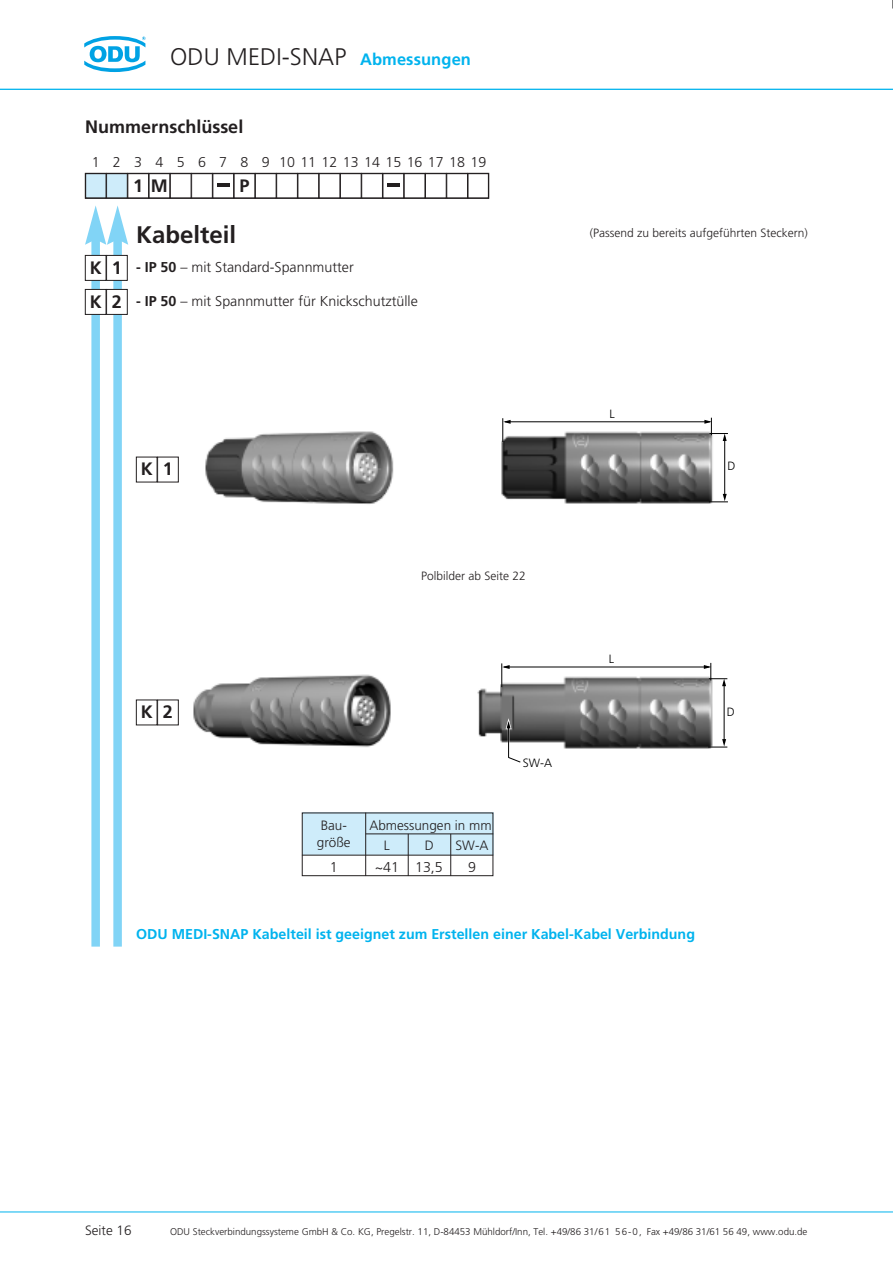
<style>
.page{position:relative;width:893px;height:1263px;background:#fff}
.page>*{position:absolute;margin:0;border:0;box-sizing:border-box;transform-origin:0 0}
.t1{font:300 24px "Frutiger";letter-spacing:.005em;color:#231f20}
.t2{font:700 24px "Frutiger";color:#231f20}
.t3{font:700 18px/34px "Frutiger";color:#231f20}
.t4{font:300 14.25px "Frutiger";color:#231f20}
.t5{font:700 14.25px "Frutiger";color:#00b3ee}
.t6{font:300 13.5px "Frutiger";color:#231f20}
.t7{font:300 12px "Frutiger";color:#231f20}
.t8{font:300 12px "Frutiger";color:#000}
.t9{font:300 9.75px "Frutiger";color:#231f20}
.s1{font-weight:700;font-size:16.5px;color:#00b3ee}
.s2{font-weight:700}
</style>
<div class="page">
<hr style="left:0;top:89px;width:893px;height:1px;background:#00b3ee">
<hr style="left:0;top:1211px;width:893px;height:1px;background:#00b3ee">
<svg style="left:84px;top:36px;width:62px;height:36px"></svg>
<div style="left:91px;top:237px;width:9px;height:709px;background:#81d4f6"></div>
<div style="left:113px;top:237px;width:9px;height:710px;background:#81d4f6"></div>
<svg style="left:85px;top:205px;width:43px;height:40px"></svg>
<div style="left:85px;top:173px;width:21px;height:25px;background:#ceecfa"></div>
<div style="left:107px;top:173px;width:20px;height:25px;background:#ceecfa"></div>
<div style="left:106px;top:173px;width:22px;height:26px;border:1px solid #231f20"></div>
<div style="left:128px;top:173px;width:21px;height:26px;border:1px solid #231f20"></div>
<div style="left:170px;top:173px;width:21px;height:26px;border:1px solid #231f20"></div>
<div style="left:191px;top:173px;width:22px;height:26px;border:1px solid #231f20"></div>
<div style="left:213px;top:173px;width:21px;height:26px;border:1px solid #231f20"></div>
<div style="left:255px;top:173px;width:21px;height:26px;border:1px solid #231f20"></div>
<div style="left:276px;top:173px;width:22px;height:26px;border:1px solid #231f20"></div>
<div style="left:298px;top:173px;width:21px;height:26px;border:1px solid #231f20"></div>
<div style="left:340px;top:173px;width:21px;height:26px;border:1px solid #231f20"></div>
<div style="left:361px;top:173px;width:22px;height:26px;border:1px solid #231f20"></div>
<div style="left:383px;top:173px;width:21px;height:26px;border:1px solid #231f20"></div>
<div style="left:404px;top:173px;width:21px;height:26px;border:1px solid #231f20"></div>
<div style="left:425px;top:173px;width:21px;height:26px;border:1px solid #231f20"></div>
<div style="left:446px;top:173px;width:22px;height:26px;border:1px solid #231f20"></div>
<svg style="left:387px;top:184px;width:13px;height:3px"></svg>
<svg style="left:217px;top:184px;width:13px;height:3px"></svg>
<div style="left:85px;top:173px;width:404px;height:26px;border:1px solid #231f20"></div>
<div style="left:85px;top:255px;width:21px;height:25px;background:#fff"></div>
<div style="left:85px;top:255px;width:21px;height:26px;border:1px solid #231f20"></div>
<div style="left:85px;top:289px;width:21px;height:25px;background:#fff"></div>
<div style="left:85px;top:289px;width:21px;height:26px;border:1px solid #231f20"></div>
<div style="left:107px;top:255px;width:20px;height:25px;background:#fff"></div>
<div style="left:106px;top:255px;width:22px;height:26px;border:1px solid #231f20"></div>
<div style="left:107px;top:289px;width:20px;height:25px;background:#fff"></div>
<div style="left:106px;top:289px;width:22px;height:26px;border:1px solid #231f20"></div>
<div style="left:136px;top:457px;width:21px;height:25px;border:1px solid #231f20"></div>
<div style="left:157px;top:457px;width:22px;height:25px;border:1px solid #231f20"></div>
<img style="left:205px;top:431px;width:189px;height:73px">
<img style="left:501px;top:431px;width:212px;height:73px">
<hr style="left:505px;top:421px;width:205px;height:1px;background:#000">
<svg style="left:502px;top:418px;width:9px;height:24px"></svg>
<hr style="left:724px;top:437px;width:1px;height:61px;background:#000">
<svg style="left:709px;top:494px;width:19px;height:9px"></svg>
<svg style="left:704px;top:418px;width:24px;height:23px"></svg>
<div style="left:136px;top:700px;width:21px;height:25px;border:1px solid #231f20"></div>
<div style="left:157px;top:700px;width:22px;height:25px;border:1px solid #231f20"></div>
<img style="left:193px;top:674px;width:198px;height:74px">
<img style="left:477px;top:676px;width:236px;height:73px">
<hr style="left:504px;top:667px;width:205px;height:1px;background:#000">
<svg style="left:501px;top:663px;width:9px;height:24px"></svg>
<hr style="left:724px;top:682px;width:1px;height:61px;background:#000">
<svg style="left:708px;top:739px;width:19px;height:9px"></svg>
<svg style="left:704px;top:663px;width:23px;height:23px"></svg>
<svg style="left:505px;top:715px;width:17px;height:48px"></svg>
<div style="left:302px;top:813px;width:191px;height:42px;background:#ceecfa"></div>
<div style="left:302px;top:813px;width:191px;height:63px;border:1px solid #231f20"></div>
<hr style="left:302px;top:855px;width:191px;height:1px;background:#231f20">
<hr style="left:365px;top:813px;width:1px;height:63px;background:#231f20">
<hr style="left:408px;top:834px;width:1px;height:42px;background:#231f20">
<hr style="left:450px;top:834px;width:1px;height:42px;background:#231f20">
<hr style="left:366px;top:833px;width:127px;height:1px;background:#231f20">
<h1 class="t1" style="left:170px;top:47px;width:302px">ODU MEDI-SNAP <span class="s1">Abmessungen</span></h1>
<h2 class="t3" style="left:85px;top:111px;width:160px">Nummernschlüssel</h2>
<h3 class="t4" style="left:92px;top:157px;width:396px">1 2 3 4 5 6 7 8 9 10111213141516171819</h3>
<h2 class="t3" style="left:133px;top:170px;width:36px">1 M</h2>
<h2 class="t3" style="left:239px;top:170px;width:12px">P</h2>
<h1 class="t2" style="left:136px;top:225px;width:102px">Kabelteil</h1>
<p class="t7" style="left:590px;top:228px;width:219px">(Passend zu bereits aufgeführten Steckern)</p>
<h2 class="t3" style="left:90px;top:252px;width:14px">K<br>K</h2>
<h3 class="t4" style="left:136px;top:261px;width:219px"><span class="s2">- IP 50</span> – mit Standard-Spannmutter</h3>
<h2 class="t3" style="left:112px;top:252px;width:12px">1<br>2</h2>
<h3 class="t4" style="left:136px;top:295px;width:283px"><span class="s2">- IP 50</span> – mit Spannmutter für Knickschutztülle</h3>
<h2 class="t3" style="left:141px;top:453px;width:34px">K 1</h2>
<p class="t8" style="left:609px;top:409px;width:7px">L</p>
<p class="t8" style="left:727px;top:461px;width:10px">D</p>
<h2 class="t3" style="left:141px;top:696px;width:34px">K 2</h2>
<p class="t7" style="left:421px;top:571px;width:106px">Polbilder ab Seite 22</p>
<h3 class="t6" style="left:321px;top:820px;width:28px">Bau-</h3>
<h3 class="t6" style="left:369px;top:820px;width:124px">Abmessungen in mm</h3>
<h3 class="t6" style="left:317px;top:837px;width:35px">größe</h3>
<h3 class="t6" style="left:384px;top:840px;width:7px">L</h3>
<h3 class="t6" style="left:425px;top:840px;width:11px">D</h3>
<h3 class="t6" style="left:455px;top:840px;width:34px">SW-A</h3>
<h3 class="t4" style="left:330px;top:861px;width:9px">1</h3>
<h3 class="t4" style="left:375px;top:861px;width:70px">~41 13,5</h3>
<h3 class="t4" style="left:468px;top:861px;width:9px">9</h3>
<p class="t8" style="left:523px;top:757px;width:31px">SW-A</p>
<p class="t8" style="left:609px;top:654px;width:7px">L</p>
<h3 class="t5" style="left:136px;top:928px;width:560px">ODU MEDI-SNAP Kabelteil ist geeignet zum Erstellen einer Kabel-Kabel Verbindung</h3>
<p class="t8" style="left:727px;top:706px;width:10px">D</p>
<h3 class="t6" style="left:85px;top:1225px;width:48px">Seite 16</h3>
<p class="t9" style="left:170px;top:1227px;width:639px">ODU Steckverbindungssysteme GmbH &amp; Co. KG, Pregelstr. 11, D-84453 Mühldorf/Inn, Tel. +49/86 31/61 56-0, Fax +49/86 31/61 56 49, www.odu.de</p>
</div>
